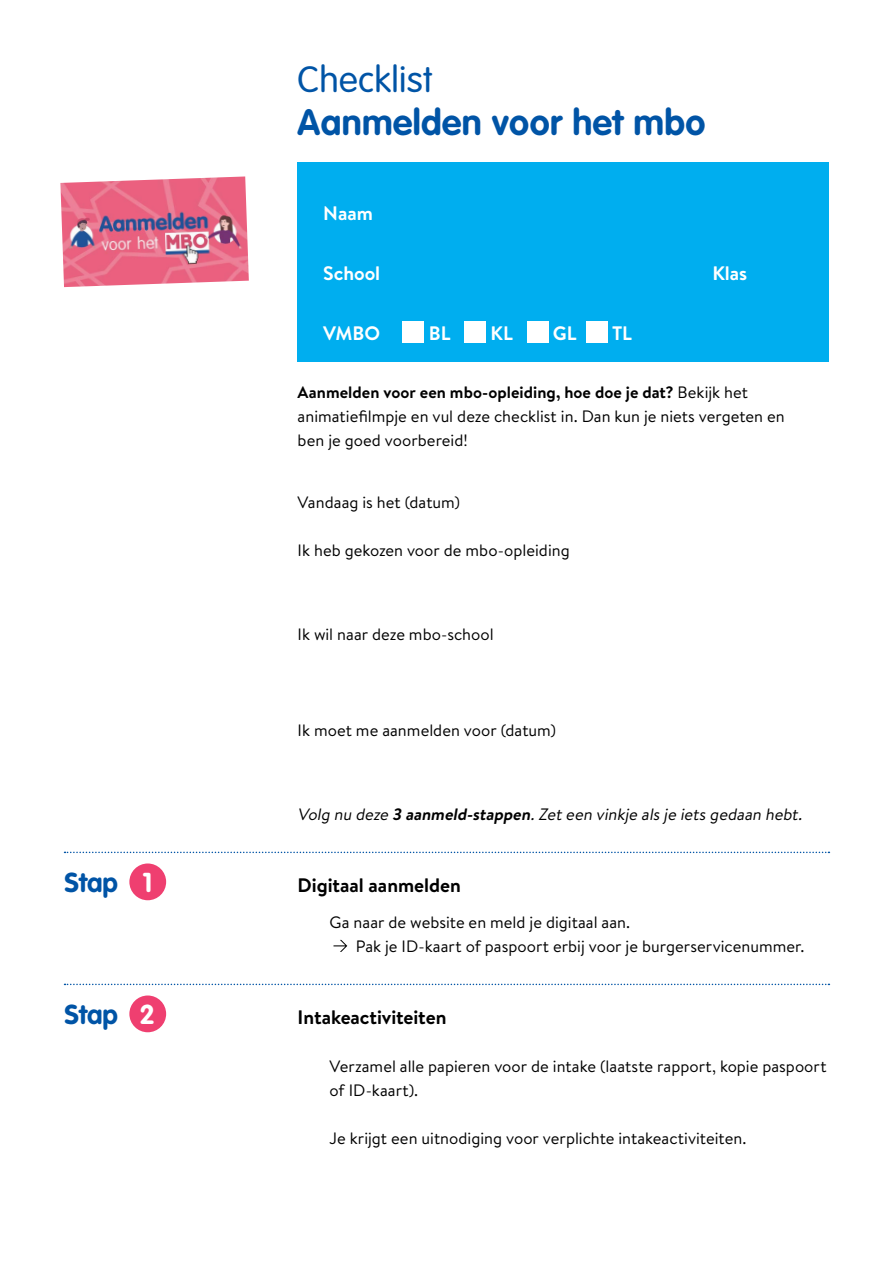
<style>
.page{position:relative;width:893px;height:1263px;background:#fff}
.page>*{position:absolute;margin:0;border:0;box-sizing:border-box;transform-origin:0 0}
.t1{font:700 36px "VAG Rounded Std";letter-spacing:.01em;color:#0054a6}
.t2{font:300 36px "VAG Rounded Std";letter-spacing:.01em;color:#0054a6}
.t3{font:700 27px "VAG Rounded Std";color:#0054a6}
.t4{font:700 19.5px "Brandon Text";color:#000}
.t5{font:700 19.5px "Brandon Text";color:#fff}
.t6{font:16.5px/24px "Brandon Text";color:#000}
.t7{font:italic 16.5px "Brandon Text";color:#000}
.s1{color:#fff}
.s2{font-weight:700}
</style>
<div class="page">
<div style="left:298px;top:163px;width:531px;height:199px;background:#00aeef"></div>
<div style="left:403px;top:322px;width:21px;height:21px;background:#fff"></div>
<div style="left:465px;top:322px;width:21px;height:21px;background:#fff"></div>
<div style="left:527px;top:322px;width:21px;height:21px;background:#fff"></div>
<div style="left:586px;top:322px;width:21px;height:21px;background:#fff"></div>
<svg style="left:333px;top:940px;width:14px;height:12px"></svg>
<svg style="left:65px;top:852px;width:764px;height:1px"></svg>
<svg style="left:65px;top:984px;width:764px;height:1px"></svg>
<div style="left:129px;top:863px;width:37px;height:37px;background:#ef3f70;border-radius:50%"></div>
<div style="left:129px;top:995px;width:37px;height:37px;background:#ef3f70;border-radius:50%"></div>
<img style="left:60px;top:176px;width:189px;height:111px">
<h2 class="t3" style="left:65px;top:866px;width:89px">Stap <span class="s1">1</span></h2>
<h2 class="t3" style="left:65px;top:998px;width:92px">Stap <span class="s1">2</span></h2>
<h1 class="t2" style="left:298px;top:58px;width:137px">Checklist</h1>
<h1 class="t1" style="left:298px;top:101px;width:409px">Aanmelden voor het mbo</h1>
<p class="t5" style="left:323px;top:199px;width:51px">Naam</p>
<p class="t5" style="left:323px;top:259px;width:59px">School</p>
<p class="t5" style="left:712px;top:259px;width:36px">Klas</p>
<p class="t5" style="left:323px;top:319px;width:58px">VMBO</p>
<p class="t5" style="left:429px;top:319px;width:23px">BL</p>
<p class="t5" style="left:491px;top:319px;width:24px">KL</p>
<p class="t5" style="left:553px;top:319px;width:25px">GL</p>
<p class="t5" style="left:612px;top:319px;width:21px">TL</p>
<p class="t6" style="left:298px;top:380px;width:489px"><span class="s2">Aanmelden voor een mbo-opleiding, hoe doe je dat?</span> Bekijk het animatiefilmpje en vul deze checklist in. Dan kun je niets vergeten en ben je goed voorbereid!</p>
<p class="t6" style="left:298px;top:490px;width:164px">Vandaag is het (datum)</p>
<p class="t6" style="left:298px;top:538px;width:274px">Ik heb gekozen voor de mbo-opleiding</p>
<p class="t6" style="left:298px;top:622px;width:198px">Ik wil naar deze mbo-school</p>
<p class="t6" style="left:298px;top:718px;width:260px">Ik moet me aanmelden voor (datum)</p>
<p class="t7" style="left:298px;top:803px;width:509px">Volg nu deze <span class="s2">3 aanmeld-stappen</span>.Zeteen vinkje als je iets gedaan hebt.</p>
<p class="t4" style="left:298px;top:871px;width:165px">Digitaal aanmelden</p>
<p class="t6" style="left:356px;top:910px;width:450px;text-indent:-26px">Ga naar de website en meld je digitaal aan.<br>Pak je ID-kaart of paspoort erbij voor je burgerservicenummer.</p>
<p class="t4" style="left:298px;top:1003px;width:150px">Intakeactiviteiten</p>
<p class="t6" style="left:330px;top:1054px;width:499px">Verzamel alle papieren voor de intake (laatste rapport, kopie paspoort of ID-kaart).</p>
<p class="t6" style="left:330px;top:1126px;width:418px">Je krijgt een uitnodiging voor verplichte intakeactiviteiten.</p>
</div>
